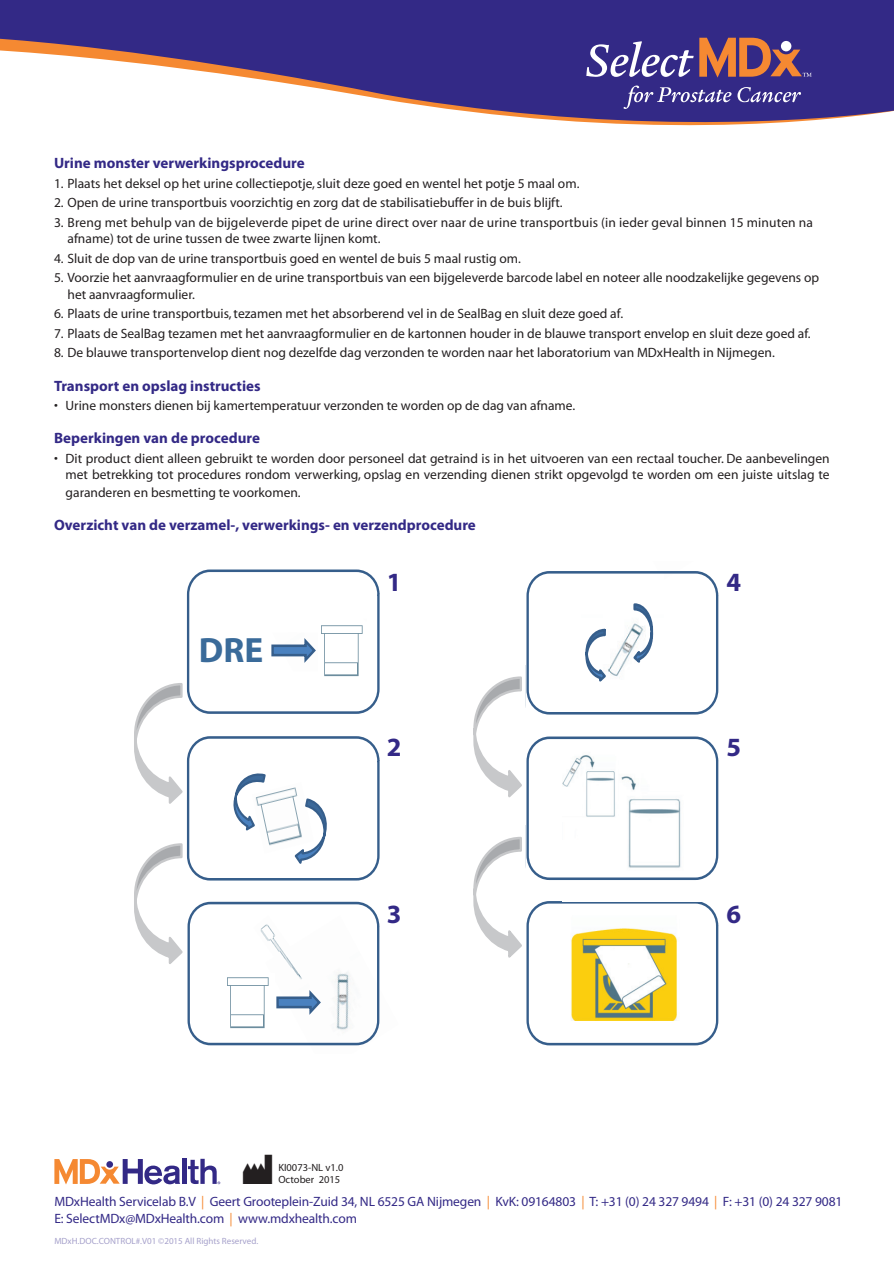
<style>
.page{position:relative;width:894px;height:1263px;background:#fff}
.page>*{position:absolute;margin:0;border:0;box-sizing:border-box;transform-origin:0 0}
.t1{font:39.15px "MDD EN980";color:#231f20}
.t2{font:700 35.25px "Myriad Pro";color:#3a6b9a}
.t3{font:700 26.4px "Myriad Pro";color:#332986}
.t4{font:700 15px "Myriad Pro";color:#332986}
.t5{font:13.5px/16.5px "Myriad";color:#231f20}
.t6{font:13.5px/16.5px "Myriad Pro";letter-spacing:-.01em;color:#332986}
.t7{font:10.5px "Myriad Pro";color:#231f20}
.t8{font:9px "Myriad Pro";color:#a6a1cb}
.s1{color:#f58932}
</style>
<div class="page">
<svg style="left:0;top:0;width:893px;height:125px;fill:#332986"></svg>
<svg style="left:586px;top:41px;width:107px;height:36px"></svg>
<svg style="left:699px;top:38px;width:112px;height:40px"></svg>
<svg style="left:737px;top:87px;width:63px;height:15px"></svg>
<svg style="left:623px;top:86px;width:108px;height:23px"></svg>
<svg style="left:134px;top:569px;width:246px;height:477px"></svg>
<svg style="left:473px;top:571px;width:246px;height:475px"></svg>
<hr style="left:182px;top:1158px;width:4px;height:25px;background:#332986">
<svg style="left:54px;top:1159px;width:126px;height:25px"></svg>
<svg style="left:188px;top:1158px;width:32px;height:26px"></svg>
<p class="t4" style="left:54px;top:154px;width:252px">Urine monster verwerkingsprocedure</p>
<p class="t5" style="left:54px;top:176px;width:526px">1. Plaats het deksel op het urine collectiepotje, sluit deze goed en wentel het potje 5 maal om.</p>
<p class="t5" style="left:54px;top:195px;width:510px">2. Open de urine transportbuis voorzichtig en zorg dat de stabilisatiebuffer in de buis blijft.</p>
<p class="t5" style="left:67px;top:215px;width:746px;text-indent:-14px">3. Breng met behulp van de bijgeleverde pipet de urine direct over naar de urine transportbuis (in ieder geval binnen 15 minuten na afname) tot de urine tussen de twee zwarte lijnen komt.</p>
<p class="t5" style="left:54px;top:251px;width:468px">4. Sluit de dop van de urine transportbuis goed en wentel de buis 5 maal rustig om.</p>
<p class="t5" style="left:67px;top:270px;width:753px;text-indent:-14px">5. Voorzie het aanvraagformulier en de urine transportbuis van een bijgeleverde barcode label en noteer alle noodzakelijke gegevens op het aanvraagformulier.</p>
<p class="t5" style="left:54px;top:306px;width:570px">6. Plaats de urine transportbuis, tezamen met het absorberend vel in de SealBag en sluit deze goed af.</p>
<p class="t5" style="left:54px;top:326px;width:758px">7. Plaats de SealBag tezamen met het aanvraagformulier en de kartonnen houder in de blauwe transport envelop en sluit deze goed af.</p>
<p class="t5" style="left:54px;top:345px;width:722px">8. De blauwe transportenvelop dient nog dezelfde dag verzonden te worden naar het laboratorium van MDxHealth in Nijmegen.</p>
<p class="t4" style="left:54px;top:376px;width:208px">Transport en opslag instructies</p>
<p class="t5" style="left:54px;top:398px;width:522px">• Urine monsters dienen bij kamertemperatuur verzonden te worden op de dag van afname.</p>
<p class="t4" style="left:54px;top:428px;width:207px">Beperkingen van de procedure</p>
<p class="t5" style="left:54px;top:450px;width:776px;text-align:right">• Dit product dient alleen gebruikt te worden door personeel dat getraind is in het uitvoeren van een rectaal toucher. De aanbevelingen met betrekking tot procedures rondom verwerking, opslag en verzending dienen strikt opgevolgd te worden om een juiste uitslag te</p>
<p class="t5" style="left:66px;top:485px;width:236px">garanderen en besmetting te voorkomen.</p>
<p class="t4" style="left:54px;top:515px;width:423px">Overzicht van de verzamel-, verwerkings- en verzendprocedure</p>
<h2 class="t2" style="left:199px;top:627px;width:66px">DRE</h2>
<h3 class="t3" style="left:386px;top:565px;width:16px">1</h3>
<h3 class="t3" style="left:726px;top:565px;width:16px">4</h3>
<h3 class="t3" style="left:386px;top:730px;width:16px">2</h3>
<h3 class="t3" style="left:726px;top:730px;width:16px">5</h3>
<h3 class="t3" style="left:386px;top:897px;width:16px">3</h3>
<h3 class="t3" style="left:726px;top:897px;width:16px">6</h3>
<h1 class="t1" style="left:243px;top:1154px;width:31px">M</h1>
<p class="t7" style="left:278px;top:1161px;width:67px">KI0073-NL v1.0</p>
<p class="t7" style="left:278px;top:1173px;width:63px">October 2015</p>
<p class="t6" style="left:54px;top:1193px;width:789px">MDxHealth Servicelab B.V <span class="s1">|</span> Geert Grooteplein-Zuid 34, NL 6525 GA Nijmegen <span class="s1">|</span> KvK: 09164803 <span class="s1">|</span> T: +31 (0) 24 327 9494 <span class="s1">|</span> F: +31 (0) 24 327 9081<br>E: SelectMDx@MDxHealth.com <span class="s1">|</span> www.mdxhealth.com</p>
<p class="t8" style="left:54px;top:1235px;width:205px">MDxH.DOC.CONTROL#.V01 ©2015 All Rights Reserved.</p>
</div>
